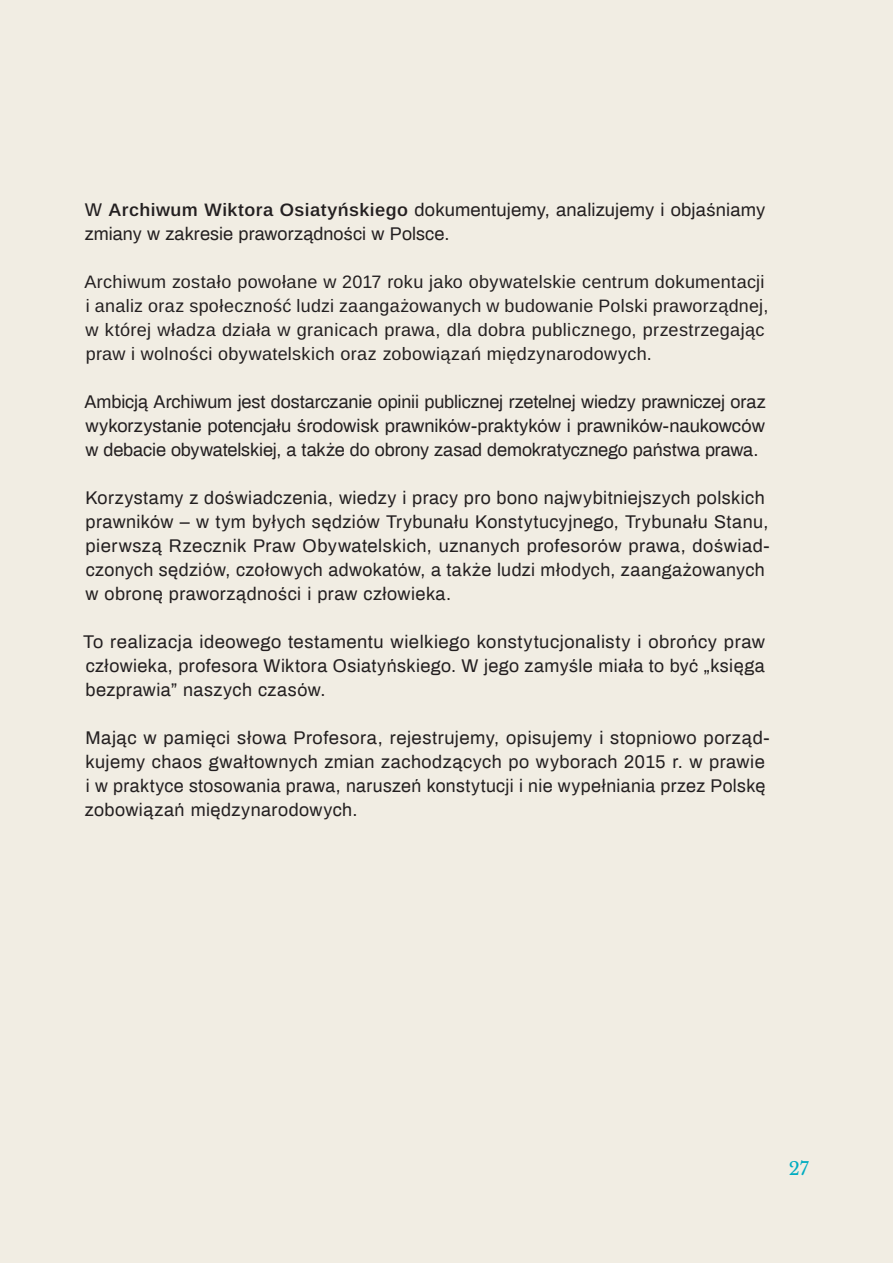
<style>
.page{position:relative;width:893px;height:1263px;background:#f1ede3}
.page>*{position:absolute;margin:0;border:0;box-sizing:border-box;transform-origin:0 0}
.t1{font:18px/24px "Archivo";letter-spacing:.025em;color:#231f20;text-align:justify}
.t2{font:18px/24px "Arimo";letter-spacing:.02em;color:#231f20}
.t3{font:18px/24px "Archivo";letter-spacing:.005em;color:#231f20}
.t4{font:18px "Libre Baskerville";color:#00acc1}
.s1{font-family:"Arimo";font-weight:600}
</style>
<div class="page">
<p class="t3" style="left:85px;top:197px;width:682px">W <span class="s1">Archiwum Wiktora Osiatyńskiego</span> dokumentujemy, analizujemy i objaśniamy zmiany w zakresie praworządności w Polsce.</p>
<p class="t2" style="left:84px;top:270px;width:685px">Archiwum zostało powołane w 2017 roku jako obywatelskie centrum dokumentacji i analiz oraz społeczność ludzi zaangażowanych w budowanie Polski praworządnej, w której władza działa w granicach prawa, dla dobra publicznego, przestrzegając praw i wolności obywatelskich oraz zobowiązań międzynarodowych.</p>
<p class="t1" style="left:85px;top:389px;width:683px">Ambicją Archiwum jest dostarczanie opinii publicznej rzetelnej wiedzy prawniczej oraz wykorzystanie potencjału środowisk prawników-praktyków i prawników-naukowców w debacie obywatelskiej, a także do obrony zasad demokratycznego państwa prawa.</p>
<p class="t1" style="left:85px;top:485px;width:686px;text-align:left">Korzystamy z doświadczenia, wiedzy i pracy pro bono najwybitniejszych polskich prawników – w tym byłych sędziów Trybunału Konstytucyjnego, Trybunału Stanu, pierwszą Rzecznik Praw Obywatelskich, uznanych profesorów prawa, doświad&shy;czonych sędziów, czołowych adwokatów, a także ludzi młodych, zaangażowanych w obronę praworządności i praw człowieka.</p>
<p class="t1" style="left:83px;top:629px;width:683px">To realizacja ideowego testamentu wielkiego konstytucjonalisty i obrońcy praw człowieka, profesora Wiktora Osiatyńskiego. W jego zamyśle miała to być „księga bezprawia” naszych czasów.</p>
<p class="t1" style="left:85px;top:725px;width:686px;text-align:left">Mając w pamięci słowa Profesora, rejestrujemy, opisujemy i stopniowo porząd&shy;kujemy chaos gwałtownych zmian zachodzących po wyborach 2015 r. w prawie i w praktyce stosowania prawa, naruszeń konstytucji i nie wypełniania przez Polskę zobowiązań międzynarodowych.</p>
<p class="t4" style="left:789px;top:1158px;width:22px">27</p>
</div>
